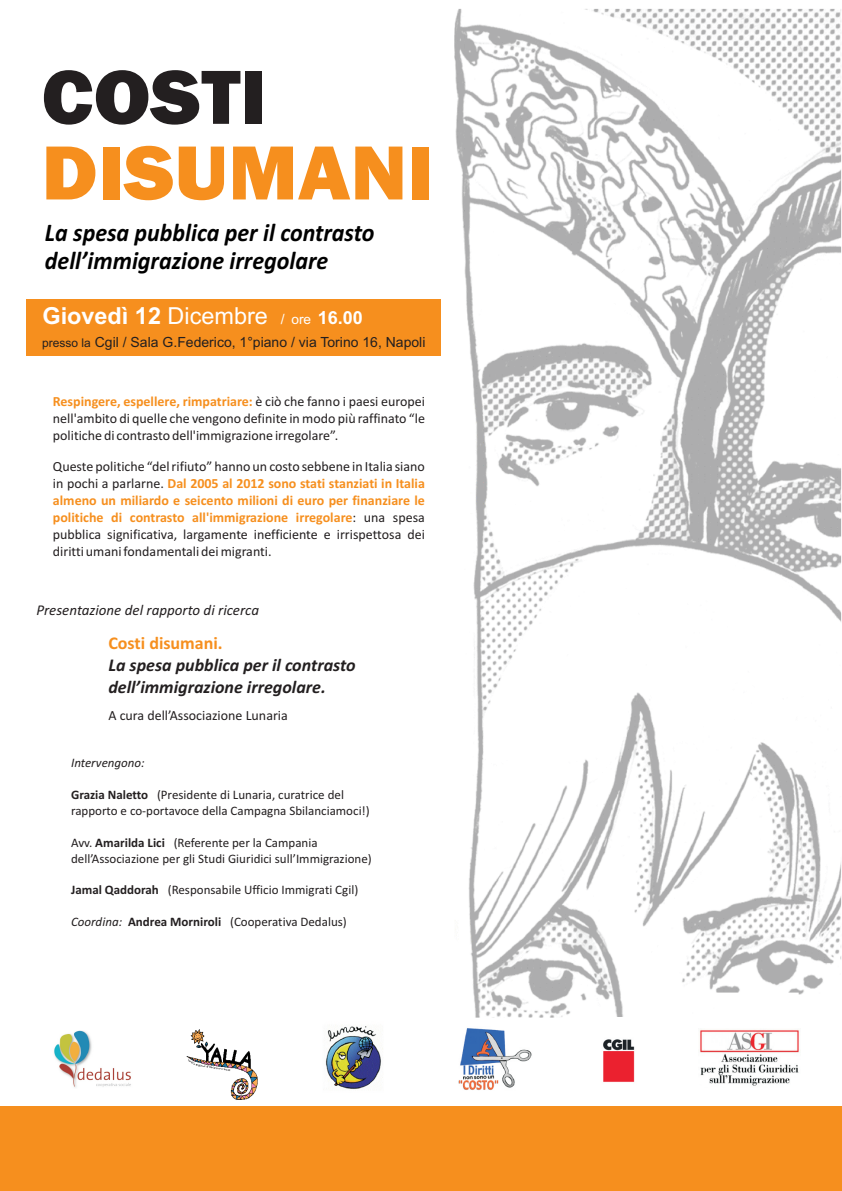
<style>
.page{position:relative;width:842px;height:1191px;background:#fff}
.page>*{position:absolute;margin:0;border:0;box-sizing:border-box;transform-origin:0 0}
.t1{font:800 79.3px "Franklin Gothic";color:#f68f1e;scale:1.04 1}
.t2{font:800 79.3px "Franklin Gothic";color:#231f20;scale:1.04 1}
.t3{font:italic 700 25.4px/28px "Calibri";color:#000;scale:.94 1}
.t4{font:700 23.5px "Arial";color:#fff}
.t5{font:italic 700 18px/22px "Calibri";color:#231f20}
.t6{font:700 18px "Calibri";color:#f68f1e}
.t7{font:italic 15px "Calibri";color:#231f20}
.t8{font:14px/17.1px "Calibri";color:#231f20}
.t9{font:700 14px/17.1px "Calibri";color:#f68f1e;text-align:justify}
.t10{font:14px "Arial";color:#231f20}
.t11{font:13px/15.9px "Calibri";color:#231f20}
.t12{font:italic 13px "Calibri";color:#231f20}
.s1{font-weight:400}
.s2{font-weight:400;font-size:14px}
.s3{font-weight:400;font-size:13.7px}
.s4{font-size:18px}
.s5{font-size:12px}
.s6{font-weight:400;color:#231f20}
.s7{font-weight:700}
.s8{font-style:italic}
</style>
<div class="page">
<div style="left:0;top:1106px;width:842px;height:84px;background:#f68f1e"></div>
<div style="left:26px;top:299px;width:415px;height:56px;background:#f68f1e"></div>
<img style="left:454px;top:9px;width:387px;height:1008px">
<img style="left:325px;top:1026px;width:58px;height:63px">
<img style="left:458px;top:1028px;width:74px;height:62px">
<img style="left:54px;top:1030px;width:77px;height:58px">
<img style="left:700px;top:1030px;width:99px;height:56px">
<img style="left:186px;top:1030px;width:72px;height:70px">
<img style="left:603px;top:1039px;width:32px;height:43px">
<h1 class="t2" style="left:42px;top:68px;width:218px">COSTI</h1>
<h1 class="t1" style="left:42px;top:144px;width:379px">DISUMANI</h1>
<h2 class="t3" style="left:45px;top:220px;width:352px">La spesa pubblica per il contrasto dell’immigrazione irregolare</h2>
<h3 class="t4" style="left:42px;top:307px;width:322px">Giovedì 12 <span class="s1">Dicembre</span> <span class="s2">/</span> <span class="s3">ore</span> <span class="s4">16.00</span></h3>
<p class="t10" style="left:42px;top:337px;width:385px"><span class="s5">presso la</span> Cgil / Sala G.Federico, 1°piano / via Torino 16, Napoli</p>
<p class="t9" style="left:53px;top:394px;width:374px">Respingere, espellere, rimpatriare: <span class="s6">è ciò che fanno i paesi europei</span></p>
<p class="t8" style="left:53px;top:411px;width:374px">nell'ambito di quelle che vengono definite in modo più raffinato “le politiche di contrasto dell'immigrazione irregolare”.</p>
<p class="t8" style="left:53px;top:458px;width:374px">Queste politiche “del rifiuto” hanno un costo sebbene in Italia siano</p>
<p class="t9" style="left:53px;top:475px;width:374px"><span class="s6">in pochi a parlarne.</span> Dal 2005 al 2012 sono stati stanziati in Italia almeno un miliardo e seicento milioni di euro per finanziare le politiche di contrasto all'immigrazione irregolare<span class="s6">: una spesa</span></p>
<p class="t8" style="left:53px;top:527px;width:374px">pubblica significativa, largamente inefficiente e irrispettosa dei diritti umani fondamentali dei migranti.</p>
<p class="t7" style="left:36px;top:603px;width:224px">Presentazione del rapporto di ricerca</p>
<p class="t6" style="left:108px;top:635px;width:116px">Costi disumani.</p>
<p class="t5" style="left:108px;top:655px;width:249px">La spesa pubblica per il contrasto dell’immigrazione irregolare.</p>
<p class="t8" style="left:108px;top:708px;width:181px">A cura dell’Associazione Lunaria</p>
<p class="t12" style="left:71px;top:757px;width:75px">Intervengono:</p>
<p class="t11" style="left:71px;top:788px;width:300px"><span class="s7">Grazia Naletto</span> (Presidente di Lunaria, curatrice del rapporto e co-portavoce della Campagna Sbilanciamoci!)</p>
<p class="t11" style="left:71px;top:835px;width:302px">Avv. <span class="s7">Amarilda Lici</span> (Referente per la Campania dell’Associazione per gli Studi Giuridici sull’Immigrazione)</p>
<p class="t11" style="left:71px;top:883px;width:289px"><span class="s7">Jamal Qaddorah</span> (Responsabile Ufficio Immigrati Cgil)</p>
<p class="t11" style="left:71px;top:915px;width:277px"><span class="s8">Coordina:</span> <span class="s7">Andrea Morniroli</span> (Cooperativa Dedalus)</p>
</div>
